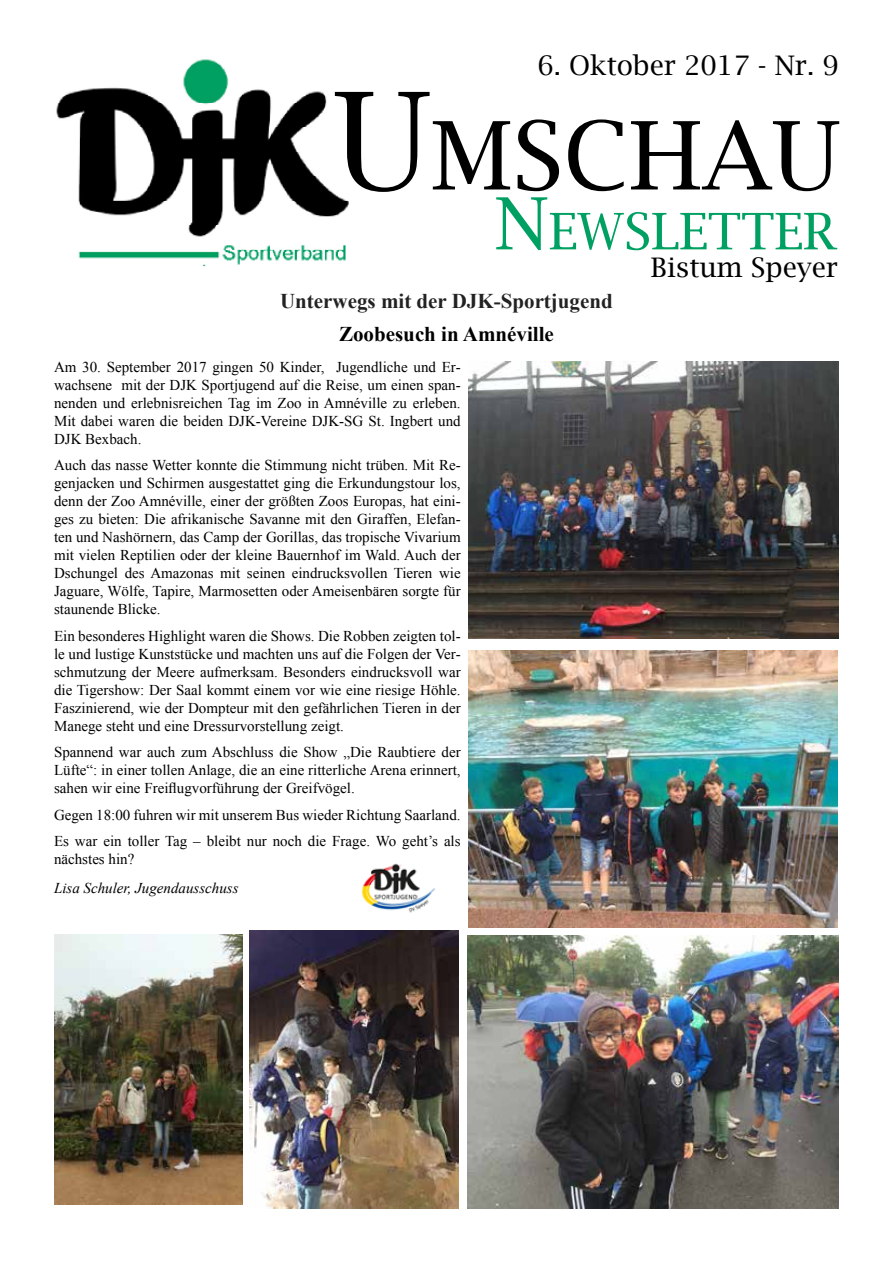
<style>
.page{position:relative;width:893px;height:1263px;background:#fff}
.page>*{position:absolute;margin:0;border:0;box-sizing:border-box;transform-origin:0 0}
.t1{font:94.5px "Lucida Bright";color:#000}
.t2{font:50.4px "Lucida Bright";color:#00a062}
.t3{font:27px "Lucida Bright";color:#000}
.t4{font:700 21px "Times New Roman";color:#222}
.t5{font:700 21px "Times New Roman";color:#000}
.t6{font:15px/18px "Times New Roman";color:#000;text-align:justify}
.t7{font:italic 15px "Times New Roman";color:#000}
.s1{font-size:135px}
.s2{font-size:72px}
</style>
<div class="page">
<img style="left:56px;top:59px;width:293px;height:208px">
<img style="left:468px;top:361px;width:371px;height:278px">
<img style="left:468px;top:651px;width:369px;height:276px">
<img style="left:468px;top:935px;width:370px;height:274px">
<img style="left:54px;top:935px;width:188px;height:269px">
<img style="left:250px;top:930px;width:209px;height:279px">
<img style="left:361px;top:863px;width:74px;height:50px">
<h3 class="t3" style="left:537px;top:50px;width:303px">6. Oktober 2017 - Nr. 9</h3>
<h1 class="t1" style="left:334px;top:102px;width:506px"><span class="s1">U</span>MSCHAU</h1>
<h2 class="t2" style="left:495px;top:203px;width:344px"><span class="s2">N</span>EWSLETTER</h2>
<h3 class="t4" style="left:280px;top:286px;width:334px">Unterwegs mit der DJK-Sportjugend</h3>
<h3 class="t5" style="left:339px;top:320px;width:216px">Zoobesuch in Amnéville</h3>
<p class="t6" style="left:54px;top:358px;width:408px">Am 30. September 2017 gingen 50 Kinder, Jugendliche und Er&shy;wachsene mit der DJK Sportjugend auf die Reise, um einen span&shy;nenden und erlebnisreichen Tag im Zoo in Amnéville zu erleben.<br>Mit dabei waren die beiden DJK-Vereine DJK-SG St. Ingbert und DJK Bexbach.</p>
<p class="t6" style="left:54px;top:456px;width:408px">Auch das nasse Wetter konnte die Stimmung nicht trüben. Mit Re&shy;genjacken und Schirmen ausgestattet ging die Erkundungstour los, denn der Zoo Amnéville, einer der größten Zoos Europas, hat eini&shy;ges zu bieten: Die afrikanische Savanne mit den Giraffen, Elefan&shy;ten und Nashörnern, das Camp der Gorillas, das tropische Vivarium mit vielen Reptilien oder der kleine Bauernhof im Wald. Auch der Dschungel des Amazonas mit seinen eindrucksvollen Tieren wie Jaguare, Wölfe, Tapire, Marmosetten oder Ameisenbären sorgte für staunende Blicke.</p>
<p class="t6" style="left:54px;top:627px;width:408px">Ein besonderes Highlight waren die Shows. Die Robben zeigten tol&shy;le und lustige Kunststücke und machten uns auf die Folgen der Ver&shy;schmutzung der Meere aufmerksam. Besonders eindrucksvoll war die Tigershow: Der Saal kommt einem vor wie eine riesige Höhle.<br>Faszinierend, wie der Dompteur mit den gefährlichen Tieren in der Manege steht und eine Dressurvorstellung zeigt.</p>
<p class="t6" style="left:54px;top:743px;width:408px">Spannend war auch zum Abschluss die Show „Die Raubtiere der Lüfte“: in einer tollen Anlage, die an eine ritterliche Arena erinnert, sahen wir eine Freiflugvorführung der Greifvögel.</p>
<p class="t6" style="left:54px;top:801px;width:408px;line-height:26.5px">Gegen 18:00 fuhren wir mit unserem Bus wieder Richtung Saarland.<br>Es war ein toller Tag – bleibt nur noch die Frage. Wo geht’s als</p>
<p class="t6" style="left:54px;top:850px;width:82px">nächstes hin?</p>
<p class="t7" style="left:54px;top:877px;width:186px">Lisa Schuler, Jugendausschuss</p>
<h3 class="t3" style="left:651px;top:252px;width:189px">Bistum Speyer</h3>
</div>
